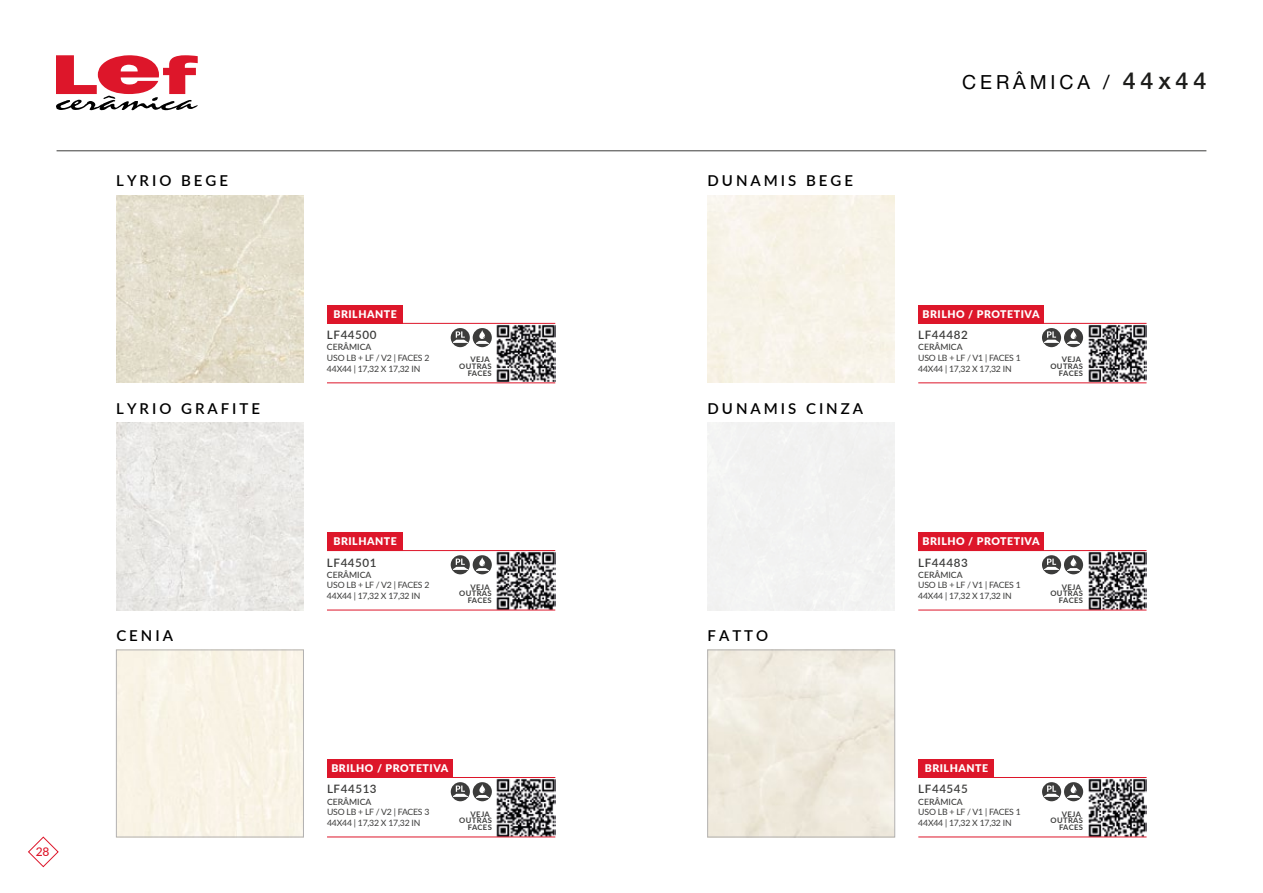
<style>
.page{position:relative;width:1263px;height:893px;background:#fff}
.page>*{position:absolute;margin:0;border:0;box-sizing:border-box;transform-origin:0 0}
.t1{font:19.5px "Helvetica Neue LT Std";letter-spacing:.2em;color:#000}
.t2{font:600 15px "Lato";letter-spacing:.2em;color:#000}
.t3{font:500 12px "Lato";color:#dd162a}
.t4{font:600 11.55px "Lato";letter-spacing:.05em;color:#3c3c3b}
.t5{font:900 10.5px "Lato";letter-spacing:.05em;color:#fff}
.t6{font:8.7px/10.8px "Lato";letter-spacing:-.025em;color:#3c3c3b}
.t7{font:500 8.7px "Lato";color:#3c3c3b}
.t8{font:700 7.65px/6.6px "Lato";letter-spacing:.05em;color:#3c3c3b;text-align:right}
.s1{font-family:"Helvetica Neue LT Pro";font-weight:500;font-size:23.55px;color:#1d1d1b}
</style>
<div class="page">
<svg style="left:56px;top:55px;width:142px;height:55px"></svg>
<hr style="left:57px;top:150px;width:1149px;height:1px;background:#3c3c3b">
<img style="left:1088px;top:324px;width:58px;height:58px">
<hr style="left:918px;top:382px;width:228px;height:1px;background:#dd162a">
<hr style="left:918px;top:323px;width:228px;height:1px;background:#dd162a">
<div style="left:918px;top:305px;width:125px;height:18px;background:#dd162a"></div>
<svg style="left:1064px;top:328px;width:19px;height:19px"></svg>
<svg style="left:1067px;top:330px;width:13px;height:14px"></svg>
<svg style="left:1042px;top:328px;width:19px;height:19px"></svg>
<svg style="left:1044px;top:331px;width:15px;height:12px"></svg>
<img style="left:1087px;top:551px;width:59px;height:59px">
<div style="left:918px;top:532px;width:125px;height:19px;background:#dd162a"></div>
<hr style="left:918px;top:610px;width:228px;height:1px;background:#dd162a">
<hr style="left:918px;top:550px;width:228px;height:1px;background:#dd162a">
<svg style="left:1064px;top:555px;width:19px;height:19px"></svg>
<svg style="left:1067px;top:557px;width:13px;height:14px"></svg>
<svg style="left:1042px;top:555px;width:19px;height:19px"></svg>
<svg style="left:1044px;top:559px;width:15px;height:11px"></svg>
<img style="left:496px;top:778px;width:59px;height:59px">
<hr style="left:327px;top:837px;width:228px;height:1px;background:#dd162a">
<div style="left:327px;top:759px;width:125px;height:18px;background:#dd162a"></div>
<hr style="left:327px;top:777px;width:228px;height:1px;background:#dd162a">
<div style="left:116px;top:650px;width:188px;height:187px;border:1px solid #b3b2b2"></div>
<svg style="left:473px;top:782px;width:19px;height:19px"></svg>
<svg style="left:476px;top:784px;width:13px;height:14px"></svg>
<svg style="left:451px;top:782px;width:19px;height:19px"></svg>
<svg style="left:453px;top:785px;width:15px;height:12px"></svg>
<img style="left:1087px;top:778px;width:59px;height:59px">
<div style="left:708px;top:650px;width:187px;height:187px;border:1px solid #b3b2b2"></div>
<hr style="left:918px;top:837px;width:228px;height:1px;background:#dd162a">
<hr style="left:918px;top:777px;width:228px;height:1px;background:#dd162a">
<div style="left:918px;top:759px;width:76px;height:18px;background:#dd162a"></div>
<svg style="left:1064px;top:782px;width:19px;height:19px"></svg>
<svg style="left:1067px;top:784px;width:13px;height:14px"></svg>
<svg style="left:1042px;top:782px;width:19px;height:19px"></svg>
<svg style="left:1044px;top:785px;width:15px;height:12px"></svg>
<img style="left:496px;top:324px;width:59px;height:58px">
<img style="left:116px;top:196px;width:187px;height:187px">
<hr style="left:327px;top:382px;width:228px;height:1px;background:#dd162a">
<hr style="left:327px;top:323px;width:228px;height:1px;background:#dd162a">
<div style="left:327px;top:305px;width:76px;height:18px;background:#dd162a"></div>
<svg style="left:473px;top:328px;width:19px;height:19px"></svg>
<svg style="left:476px;top:330px;width:13px;height:14px"></svg>
<svg style="left:451px;top:328px;width:19px;height:19px"></svg>
<svg style="left:453px;top:331px;width:14px;height:12px"></svg>
<img style="left:496px;top:551px;width:59px;height:59px">
<hr style="left:327px;top:610px;width:228px;height:1px;background:#dd162a">
<img style="left:116px;top:423px;width:187px;height:187px">
<hr style="left:327px;top:550px;width:228px;height:1px;background:#dd162a">
<div style="left:327px;top:532px;width:76px;height:19px;background:#dd162a"></div>
<svg style="left:473px;top:555px;width:19px;height:19px"></svg>
<svg style="left:476px;top:557px;width:13px;height:14px"></svg>
<svg style="left:451px;top:555px;width:19px;height:19px"></svg>
<svg style="left:453px;top:559px;width:14px;height:11px"></svg>
<svg style="left:28px;top:836px;width:31px;height:32px"></svg>
<h3 class="t3" style="left:36px;top:843px;width:15px">28</h3>
<h2 class="t2" style="left:116px;top:170px;width:113px">LYRIO BEGE</h2>
<h2 class="t2" style="left:116px;top:397px;width:145px">LYRIO GRAFITE</h2>
<p class="t5" style="left:333px;top:306px;width:65px">BRILHANTE</p>
<h3 class="t4" style="left:327px;top:327px;width:51px">LF44500</h3>
<p class="t7" style="left:327px;top:341px;width:46px">CERÂMICA</p>
<p class="t6" style="left:327px;top:352px;width:104px">USO LB + LF / V2 | FACES 2<br>44X44 | 17,32 X 17,32 IN</p>
<p class="t8" style="left:459px;top:356px;width:34px">VEJA<br>OUTRAS<br>FACES</p>
<p class="t5" style="left:333px;top:533px;width:65px">BRILHANTE</p>
<h3 class="t4" style="left:327px;top:554px;width:51px">LF44501</h3>
<p class="t7" style="left:327px;top:568px;width:46px">CERÂMICA</p>
<p class="t6" style="left:327px;top:579px;width:104px">USO LB + LF / V2 | FACES 2<br>44X44 | 17,32 X 17,32 IN</p>
<p class="t8" style="left:459px;top:583px;width:34px">VEJA<br>OUTRAS<br>FACES</p>
<h2 class="t2" style="left:708px;top:170px;width:147px">DUNAMIS BEGE</h2>
<h2 class="t2" style="left:708px;top:397px;width:157px">DUNAMIS CINZA</h2>
<h2 class="t2" style="left:116px;top:624px;width:58px">CENIA</h2>
<h2 class="t2" style="left:708px;top:624px;width:62px">FATTO</h2>
<p class="t5" style="left:331px;top:760px;width:118px">BRILHO / PROTETIVA</p>
<h3 class="t4" style="left:327px;top:781px;width:51px">LF44513</h3>
<p class="t7" style="left:327px;top:795px;width:46px">CERÂMICA</p>
<p class="t6" style="left:327px;top:806px;width:104px">USO LB + LF / V2 | FACES 3<br>44X44 | 17,32 X 17,32 IN</p>
<p class="t8" style="left:459px;top:810px;width:34px">VEJA<br>OUTRAS<br>FACES</p>
<h1 class="t1" style="left:962px;top:70px;width:246px">CERÂMICA / <span class="s1">44x44</span></h1>
<p class="t5" style="left:922px;top:306px;width:118px">BRILHO / PROTETIVA</p>
<h3 class="t4" style="left:918px;top:327px;width:51px">LF44482</h3>
<p class="t7" style="left:918px;top:341px;width:46px">CERÂMICA</p>
<p class="t6" style="left:918px;top:352px;width:104px">USO LB + LF / V1 | FACES 1<br>44X44 | 17,32 X 17,32 IN</p>
<p class="t8" style="left:1050px;top:356px;width:34px">VEJA<br>OUTRAS<br>FACES</p>
<p class="t5" style="left:922px;top:533px;width:118px">BRILHO / PROTETIVA</p>
<h3 class="t4" style="left:918px;top:554px;width:51px">LF44483</h3>
<p class="t7" style="left:918px;top:568px;width:46px">CERÂMICA</p>
<p class="t6" style="left:918px;top:579px;width:104px">USO LB + LF / V1 | FACES 1<br>44X44 | 17,32 X 17,32 IN</p>
<p class="t8" style="left:1050px;top:583px;width:34px">VEJA<br>OUTRAS<br>FACES</p>
<p class="t5" style="left:925px;top:760px;width:65px">BRILHANTE</p>
<h3 class="t4" style="left:918px;top:781px;width:51px">LF44545</h3>
<p class="t7" style="left:918px;top:795px;width:46px">CERÂMICA</p>
<p class="t6" style="left:918px;top:806px;width:104px">USO LB + LF / V1 | FACES 1<br>44X44 | 17,32 X 17,32 IN</p>
<p class="t8" style="left:1050px;top:810px;width:34px">VEJA<br>OUTRAS<br>FACES</p>
</div>
